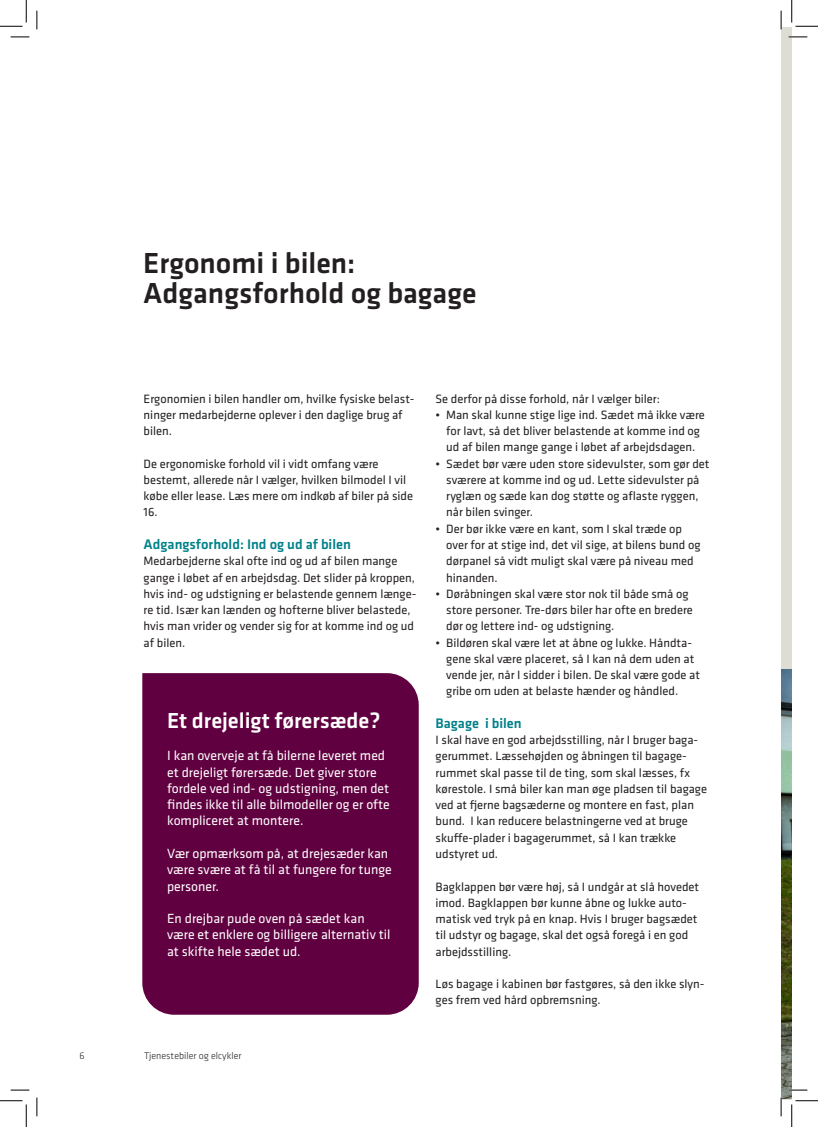
<style>
.page{position:relative;width:818px;height:1127px;background:#fff}
.page>*{position:absolute;margin:0;border:0;box-sizing:border-box;transform-origin:0 0}
.OS_24{font:500 30px/30px "Klavika";color:#231f20}
.OS_18{font:500 22.5px "Klavika";color:#fff}
.MR_stor{font:500 14.38px "Klavika";color:#008189}
.Brød{font:13.75px/16.2px "Klavika";color:#fff}
.Brød-2{font:12.5px/16.2px "Klavika";color:#231f20}
.t1{font:300 10px "Klavika";color:#231f20}
</style>
<div class="page">
<div style="left:781px;top:27px;width:11px;height:1072px;background:#deddd3"></div>
<div style="left:142px;top:673px;width:277px;height:341px;background:#610040"></div>
<img style="left:781px;top:669px;width:11px;height:429px">
<svg style="left:11px;top:36px;width:18px;height:2px"></svg>
<svg style="left:788px;top:36px;width:19px;height:2px"></svg>
<svg style="left:11px;top:1089px;width:18px;height:1px"></svg>
<svg style="left:788px;top:1088px;width:19px;height:2px"></svg>
<svg style="left:36px;top:11px;width:2px;height:18px"></svg>
<svg style="left:36px;top:1097px;width:2px;height:18px"></svg>
<svg style="left:780px;top:11px;width:2px;height:18px"></svg>
<svg style="left:780px;top:1097px;width:2px;height:18px"></svg>
<svg style="left:0;top:0;width:27px;height:27px"></svg>
<svg style="left:0;top:1100px;width:27px;height:26px"></svg>
<svg style="left:791px;top:0;width:27px;height:27px"></svg>
<svg style="left:791px;top:1100px;width:27px;height:26px"></svg>
<p class="OS_24" style="left:143px;top:247px;width:335px">Ergonomi i bilen:<br>Adgangsforhold og bagage</p>
<p class="Brød-2" style="left:144px;top:390px;width:272px">Ergonomien i bilen handler om, hvilke fysiske belast&shy;ninger medarbejderne oplever i den daglige brug af bilen.</p>
<p class="Brød-2" style="left:144px;top:455px;width:271px">De ergonomiske forhold vil i vidt omfang være bestemt, allerede når I vælger, hvilken bilmodel I vil købe eller lease. Læs mere om indkøb af biler på side 16.</p>
<p class="MR_stor" style="left:144px;top:534px;width:209px">Adgangsforhold: Ind og ud af bilen</p>
<p class="Brød-2" style="left:144px;top:552px;width:274px">Medarbejderne skal ofte ind og ud af bilen mange gange i løbet af en arbejdsdag. Det slider på kroppen, hvis ind- og udstigning er belastende gennem længe&shy;re tid. Især kan lænden og hofterne bliver belastede, hvis man vrider og vender sig for at komme ind og ud af bilen.</p>
<p class="OS_18" style="left:167px;top:705px;width:215px">Et drejeligt førersæde?</p>
<p class="Brød" style="left:167px;top:747px;width:224px">I kan overveje at få bilerne leveret med et drejeligt førersæde. Det giver store fordele ved ind- og udstigning, men det findes ikke til alle bilmodeller og er ofte kompliceret at montere.</p>
<p class="Brød" style="left:167px;top:844px;width:226px">Vær opmærksom på, at drejesæder kan være svære at få til at fungere for tunge personer.</p>
<p class="Brød" style="left:167px;top:909px;width:225px">En drejbar pude oven på sædet kan være et enklere og billigere alternativ til at skifte hele sædet ud.</p>
<p class="t1" style="left:79px;top:1048px;width:7px">6</p>
<p class="t1" style="left:144px;top:1048px;width:99px">Tjenestebiler og elcykler</p>
<p class="Brød-2" style="left:436px;top:390px;width:226px">Se derfor på disse forhold, når I vælger biler:</p>
<p class="Brød-2" style="left:436px;top:406px;width:271px;text-align:center">• Man skal kunne stige lige ind. Sædet må ikke være for lavt, så det bliver belastende at komme ind og ud af bilen mange gange i løbet af arbejdsdagen.</p>
<p class="Brød-2" style="left:446px;top:455px;width:265px;text-indent:-11px">• Sædet bør være uden store sidevulster, som gør det sværere at komme ind og ud. Lette sidevulster på ryglæn og sæde kan dog støtte og aflaste ryggen, når bilen svinger.</p>
<p class="Brød-2" style="left:446px;top:520px;width:256px;text-indent:-11px">• Der bør ikke være en kant, som I skal træde op over for at stige ind, det vil sige, at bilens bund og dørpanel så vidt muligt skal være på niveau med hinanden.</p>
<p class="Brød-2" style="left:446px;top:585px;width:248px;text-indent:-11px">• Døråbningen skal være stor nok til både små og store personer. Tre-dørs biler har ofte en bredere dør og lettere ind- og udstigning.</p>
<p class="Brød-2" style="left:446px;top:633px;width:255px;text-indent:-11px">• Bildøren skal være let at åbne og lukke. Håndta&shy;gene skal være placeret, så I kan nå dem uden at vende jer, når I sidder i bilen. De skal være gode at gribe om uden at belaste hænder og håndled.</p>
<p class="MR_stor" style="left:436px;top:713px;width:88px">Bagage i bilen</p>
<p class="Brød-2" style="left:436px;top:731px;width:273px">I skal have en god arbejdsstilling, når I bruger baga&shy;gerummet. Læssehøjden og åbningen til bagage&shy;rummet skal passe til de ting, som skal læsses, fx kørestole. I små biler kan man øge pladsen til bagage ved at fjerne bagsæderne og montere en fast, plan bund. I kan reducere belastningerne ved at bruge skuffe-plader i bagagerummet, så I kan trække udstyret ud.</p>
<p class="Brød-2" style="left:436px;top:877px;width:265px">Bagklappen bør være høj, så I undgår at slå hovedet imod. Bagklappen bør kunne åbne og lukke auto&shy;matisk ved tryk på en knap. Hvis I bruger bagsædet til udstyr og bagage, skal det også foregå i en god arbejdsstilling.</p>
<p class="Brød-2" style="left:436px;top:975px;width:270px">Løs bagage i kabinen bør fastgøres, så den ikke slyn&shy;ges frem ved hård opbremsning.</p>
</div>
